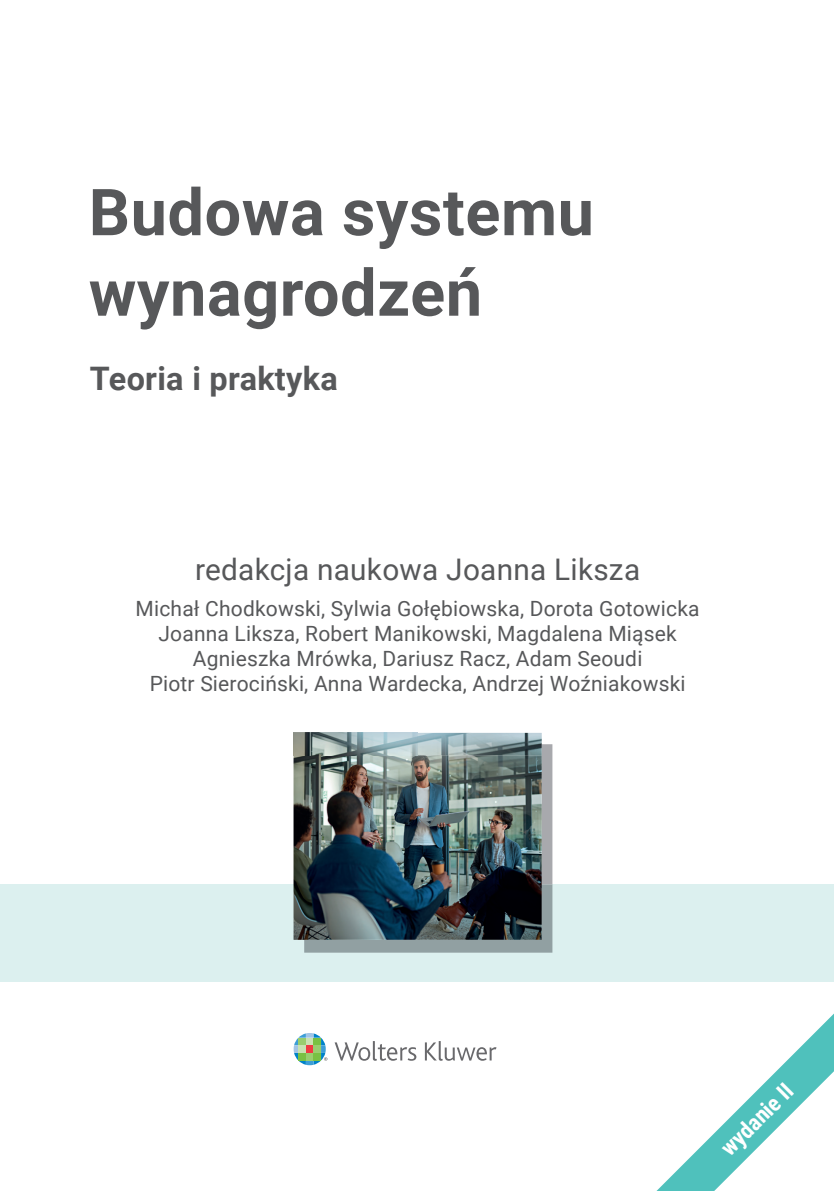
<style>
.page{position:relative;width:834px;height:1191px;background:#fff}
.page>*{position:absolute;margin:0;border:0;box-sizing:border-box;transform-origin:0 0}
.t1{font:700 64.75px/80.5px "Roboto";letter-spacing:.01em;color:#57585a}
.t2{font:700 32.38px "Roboto";letter-spacing:.01em;color:#57585a}
.t3{font:29.75px "Roboto";letter-spacing:.01em;color:#57585a}
.t4{font:700 22.75px "Roboto Condensed";color:#fff}
.t5{font:21px/25.2px "Roboto";letter-spacing:.01em;color:#57585a;text-align:center}
</style>
<div class="page">
<div style="left:0;top:884px;width:833px;height:98px;background:#dcf0ef"></div>
<svg style="left:304px;top:744px;width:248px;height:208px;background:#939ea1"></svg>
<svg style="left:334px;top:1041px;width:82px;height:19px"></svg>
<svg style="left:425px;top:1041px;width:71px;height:19px"></svg>
<svg style="left:293px;top:1033px;width:34px;height:32px"></svg>
<img style="left:293px;top:755px;width:248px;height:184px">
<img style="left:293px;top:733px;width:248px;height:22px">
<svg style="left:656px;top:1014px;width:177px;height:177px"></svg>
<p class="t1" style="left:89px;top:169px;width:506px">Budowa systemu wynagrodzeń</p>
<p class="t2" style="left:90px;top:355px;width:249px">Teoria i praktyka</p>
<p class="t3" style="left:195px;top:549px;width:446px">redakcja naukowa Joanna Liksza</p>
<p class="t5" style="left:135px;top:594px;width:565px">Michał Chodkowski, Sylwia Gołębiowska, Dorota Gotowicka Joanna Liksza, Robert Manikowski, Magdalena Miąsek Agnieszka Mrówka, Dariusz Racz, Adam Seoudi<br>Piotr Sierociński, Anna Wardecka, Andrzej Woźniakowski</p>
<p class="t4" style="left:713px;top:1140px;width:93px;rotate:-45deg">wydanie II</p>
</div>
